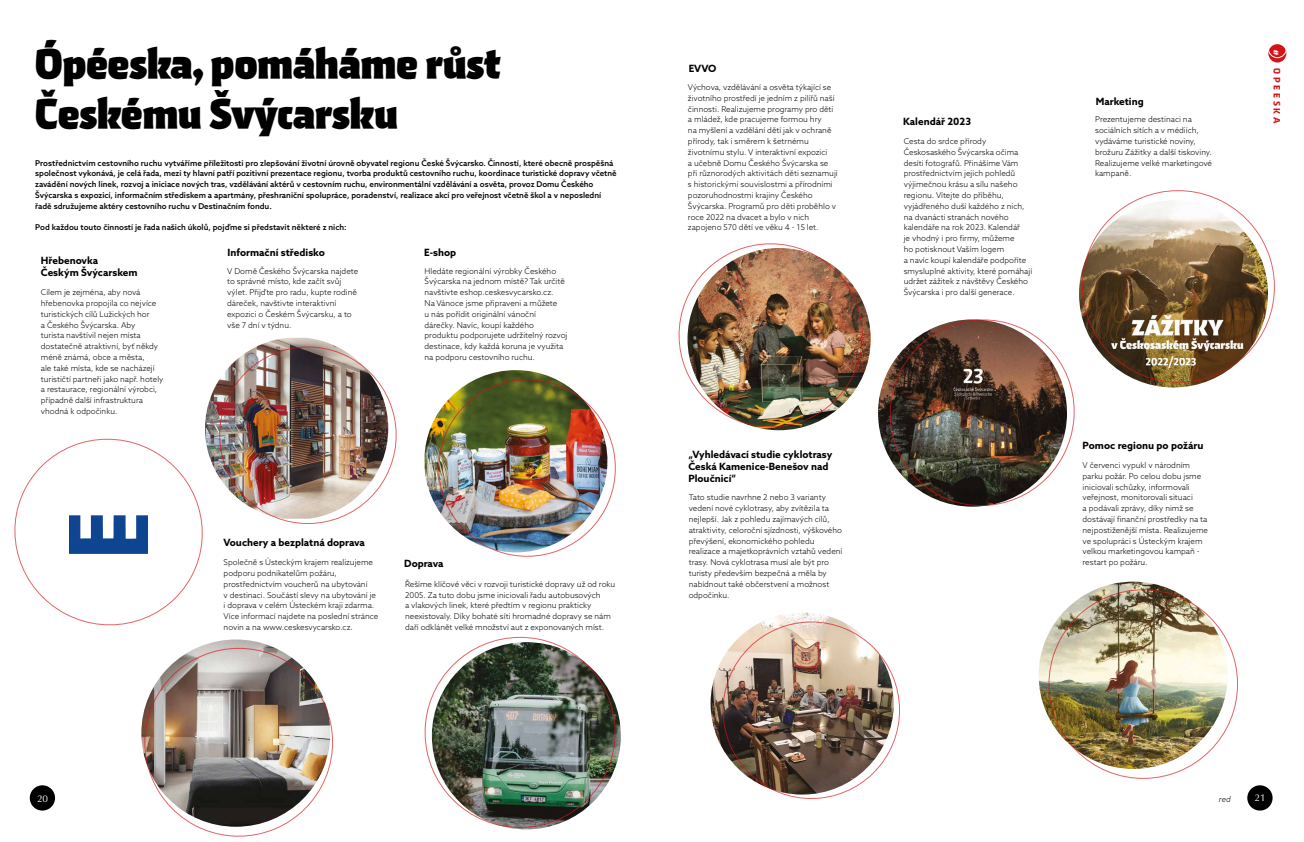
<style>
.page{position:relative;width:1304px;height:842px;background:#fff}
.page>*{position:absolute;margin:0;border:0;box-sizing:border-box;transform-origin:0 0}
.t1{font:900 41px/49.2px "Skog Sans";color:#000}
.t2{font:700 10px/12px "Azo Sans";color:#000}
.t3{font:10px "Classico URW";color:#fff}
.t4{font:700 9px "Skog Sans";letter-spacing:.3em;color:#d51317}
.t5{font:700 9px "Skog Sans";color:#fff}
.t6{font:300 8px/10.8px "Azo Sans";color:#000}
.t7{font:500 8px/10.8px "Azo Sans";color:#000}
.t8{font:italic 300 8px "Azo Sans";color:#000}
</style>
<div class="page">
<svg style="left:29px;top:785px;width:26px;height:26px"></svg>
<svg style="left:1268px;top:44px;width:18px;height:19px"></svg>
<div style="left:1268px;top:39px;width:19px;height:19px;border:1px solid #fff;border-radius:50%"></div>
<svg style="left:1247px;top:785px;width:26px;height:26px"></svg>
<svg style="left:14px;top:438px;width:189px;height:188px"></svg>
<img style="left:206px;top:337px;width:191px;height:187px">
<img style="left:425px;top:370px;width:191px;height:187px">
<img style="left:710px;top:612px;width:190px;height:187px">
<img style="left:678px;top:243px;width:193px;height:188px">
<img style="left:141px;top:639px;width:192px;height:198px">
<img style="left:878px;top:319px;width:197px;height:188px">
<img style="left:424px;top:636px;width:197px;height:194px">
<img style="left:1067px;top:190px;width:208px;height:207px">
<img style="left:1038px;top:581px;width:214px;height:212px">
<h1 class="t1" style="left:35px;top:38px;width:467px">Ópéeska, pomáháme růst<br>Českému Švýcarsku</h1>
<p class="t7" style="left:35px;top:157px;width:583px">Prostřednictvím cestovního ruchu vytváříme příležitosti pro zlepšování životní úrovně obyvatel regionu České Švýcarsko. Činností, které obecně prospěšná společnost vykonává, je celá řada, mezi ty hlavní patří pozitivní prezentace regionu, tvorba produktů cestovního ruchu, koordinace turistické dopravy včetně zavádění nových linek, rozvoj a iniciace nových tras, vzdělávání aktérů v cestovním ruchu, environmentální vzdělávání a osvěta, provoz Domu Českého Švýcarska s expozicí, informačním střediskem a apartmány, přeshraniční spolupráce, poradenství, realizace akcí pro veřejnost včetně škol a v neposlední řadě sdružujeme aktéry cestovního ruchu v Destinačním fondu.</p>
<p class="t7" style="left:35px;top:222px;width:313px">Pod každou touto činností je řada našich úkolů, pojďme si představit některé z nich:</p>
<p class="t2" style="left:41px;top:254px;width:98px">Hřebenovka<br>Českým Švýcarskem</p>
<p class="t6" style="left:41px;top:287px;width:124px">Cílem je zejména, aby nová hřebenovka propojila co nejvíce turistických cílů Lužických hor<br>a Českého Švýcarska. Aby<br>turista navštívil nejen místa dostatečně atraktivní, byť někdy méně známá, obce a města,<br>ale také místa, kde se nacházejí turističtí partneři jako např. hotely a restaurace, regionální výrobci, případně další infrastruktura vhodná k odpočinku.</p>
<p class="t2" style="left:227px;top:246px;width:99px">Informační středisko</p>
<p class="t6" style="left:227px;top:265px;width:132px">V Domě Českého Švýcarska najdete to správné místo, kde začít svůj výlet. Přijďte pro radu, kupte rodině dáreček, navštivte interaktivní expozici o Českém Švýcarsku, a to vše 7 dní v týdnu.</p>
<p class="t2" style="left:424px;top:246px;width:34px">E-‑shop</p>
<p class="t6" style="left:425px;top:265px;width:144px">Hledáte regionální výrobky Českého Švýcarska na jednom místě? Tak určitě navštivte eshop.ceskesvycarsko.cz.<br>Na Vánoce jsme připraveni a můžete<br>u nás pořídit originální vánoční dárečky. Navíc, koupí každého produktu podporujete udržitelný rozvoj destinace, kdy každá koruna je využita na podporu cestovního ruchu.</p>
<p class="t2" style="left:224px;top:536px;width:143px">Vouchery a bezplatná doprava</p>
<p class="t6" style="left:224px;top:557px;width:156px">Společně s Ústeckým krajem realizujeme podporu podnikatelům požáru, prostřednictvím voucherů na ubytování<br>v destinaci. Součástí slevy na ubytování je i doprava v celém Ústeckém kraji zdarma.<br>Více informací najdete na poslední stránce novin a na www.ceskesvycarsko.cz.</p>
<p class="t2" style="left:404px;top:557px;width:41px">Doprava</p>
<p class="t6" style="left:405px;top:578px;width:212px">Řešíme klíčové věci v rozvoji turistické dopravy už od roku 2005. Za tuto dobu jsme iniciovali řadu autobusových<br>a vlakových linek, které předtím v regionu prakticky neexistovaly. Díky bohaté síti hromadné dopravy se nám daří odklánět velké množství aut z exponovaných míst.</p>
<p class="t3" style="left:37px;top:791px;width:13px">20</p>
<p class="t2" style="left:689px;top:62px;width:29px">EVVO</p>
<p class="t6" style="left:688px;top:82px;width:151px">Výchova, vzdělávání a osvěta týkající se životního prostředí je jedním z pilířů naší činnosti. Realizujeme programy pro děti a mládež, kde pracujeme formou hry<br>na myšlení a vzdělání dětí jak v ochraně přírody, tak i směrem k šetrnému životnímu stylu. V interaktivní expozici<br>a učebně Domu Českého Švýcarska se při různorodých aktivitách děti seznamují s historickými souvislostmi a přírodními pozoruhodnostmi krajiny Českého Švýcarska. Programů pro děti proběhlo v roce 2022 na dvacet a bylo v nich zapojeno 570 dětí ve věku 4 - 15 let.</p>
<p class="t2" style="left:688px;top:448px;width:146px">„Vyhledávací studie cyklotrasy<br>Česká Kamenice-‑ Benešov nad<br>Ploučnicí“</p>
<p class="t6" style="left:689px;top:492px;width:155px">Tato studie navrhne 2 nebo 3 varianty vedení nové cyklotrasy, aby zvítězila ta nejlepší. Jak z pohledu zajímavých cílů, atraktivity, celoroční sjízdnosti, výškového převýšení, ekonomického pohledu realizace a majetkoprávních vztahů vedení trasy. Nová cyklotrasa musí ale být pro turisty především bezpečná a měla by nabídnout také občerstvení a možnost odpočinku.</p>
<p class="t2" style="left:903px;top:115px;width:69px">Kalendář 2023</p>
<p class="t6" style="left:904px;top:136px;width:130px">Cesta do srdce přírody<br>Českosaského Švýcarska očima desíti fotografů. Přinášíme Vám prostřednictvím jejich pohledů výjimečnou krásu a sílu našeho regionu. Vítejte do příběhu, vyjádřeného duší každého z nich, na dvanácti stranách nového kalendáře na rok 2023. Kalendář<br>je vhodný i pro firmy, můžeme<br>ho potisknout Vaším logem<br>a navíc koupí kalendáře podpoříte smysluplné aktivity, které pomáhají udržet zážitek z návštěvy Českého<br>Švýcarska i pro další generace.</p>
<p class="t2" style="left:1096px;top:96px;width:49px">Marketing</p>
<p class="t6" style="left:1095px;top:114px;width:119px">Prezentujeme destinaci na sociálních sítích a v médiích, vydáváme turistické noviny, brožuru Zážitky a další tiskoviny.<br>Realizujeme velké marketingové kampaně.</p>
<p class="t2" style="left:1083px;top:439px;width:122px">Pomoc regionu po požáru</p>
<p class="t6" style="left:1083px;top:460px;width:127px">V červenci vypukl v národním parku požár. Po celou dobu jsme iniciovali schůzky, informovali veřejnost, monitorovali situaci<br>a podávali zprávy, díky nimž se dostávají finanční prostředky na ta nejpostiženější místa. Realizujeme ve spolupráci s Ústeckým krajem velkou marketingovou kampaň - restart po požáru.</p>
<p class="t5" style="left:1284px;top:49px;width:9px;rotate:90deg">#</p>
<p class="t4" style="left:1284px;top:68px;width:56px;rotate:90deg">OPEESKA</p>
<p class="t8" style="left:1219px;top:793px;width:13px">red</p>
<p class="t3" style="left:1254px;top:790px;width:13px">21</p>
</div>
